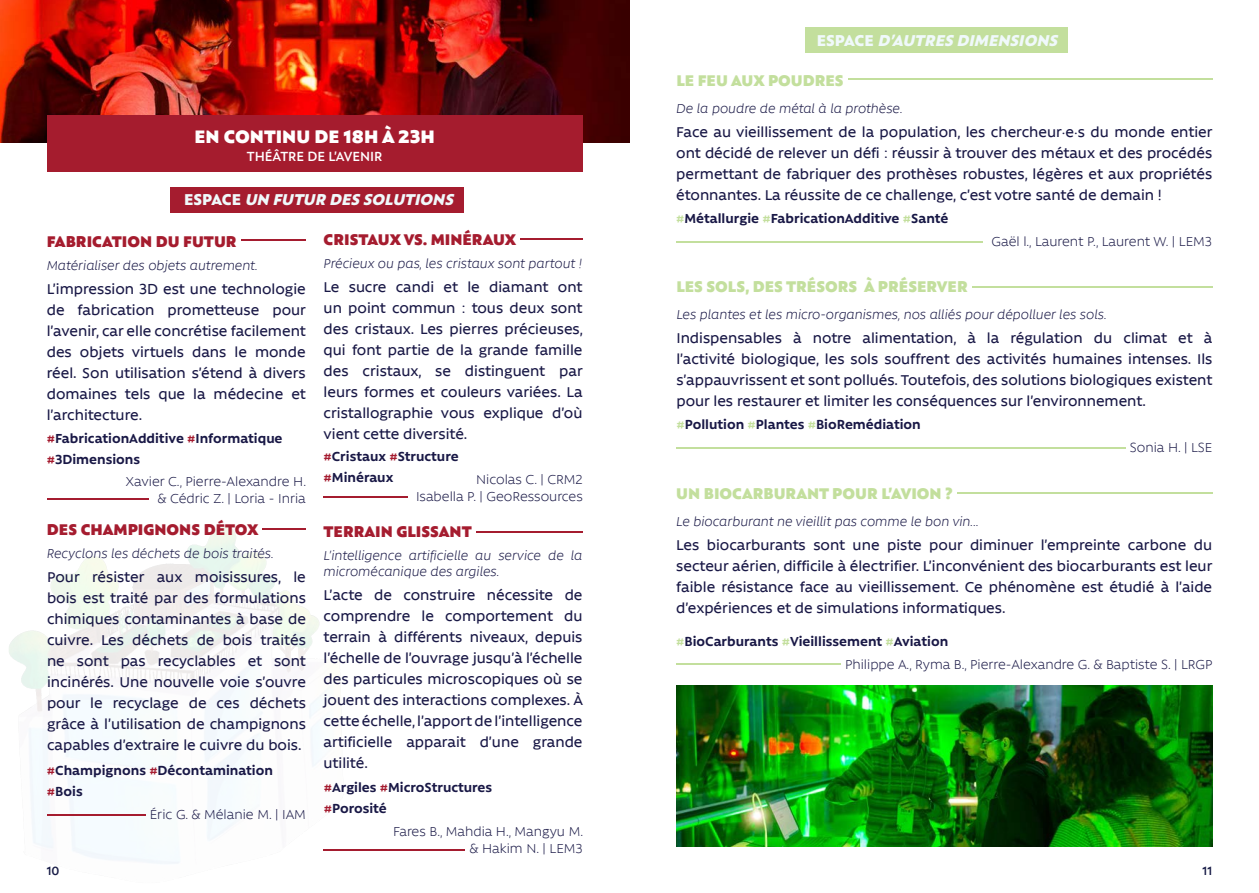
<style>
.page{position:relative;width:1259px;height:893px;background:#fff}
.page>*{position:absolute;margin:0;border:0;box-sizing:border-box;transform-origin:0 0}
.t1{font:900 21px "Rawson";color:#fff}
.t2{font:900 18px "Rawson";color:#c3df9d}
.t3{font:900 18px "Rawson";color:#a51c2f}
.t4{font:italic 900 18px "Rawson";color:#f0f9fb}
.t5{font:900 18px "Rawson";color:#a51c2e}
.t6{font:500 16.5px/21px "Rawson";color:#191846;text-align:justify}
.t7{font:italic 300 15px/16.5px "Rawson";color:#191846}
.t8{font:700 15px "Rawson";color:#191846}
.t9{font:300 15px/16.5px "Rawson";color:#191846;text-align:right}
.t10{font:600 15px "Rawson";color:#fff}
.t11{font:600 13.5px "Rawson";color:#171b46}
.s1{font-style:normal}
.s2{color:#a51c30}
.s3{color:#c3df9d}
.s4{color:#161745}
</style>
<div class="page">
<img style="left:9px;top:496px;width:345px;height:368px">
<img style="left:0;top:0;width:629px;height:142px">
<img style="left:676px;top:686px;width:536px;height:160px">
<hr style="left:47px;top:498px;width:102px;height:2px;background:#a51c30">
<hr style="left:241px;top:239px;width:65px;height:2px;background:#a51c2f">
<hr style="left:520px;top:238px;width:62px;height:2px;background:#a51c2f">
<hr style="left:324px;top:496px;width:84px;height:2px;background:#a51c2f">
<hr style="left:475px;top:531px;width:107px;height:1px;background:#a51c2f">
<hr style="left:324px;top:849px;width:141px;height:1px;background:#a51c2f">
<hr style="left:47px;top:814px;width:99px;height:1px;background:#a51c2f">
<hr style="left:262px;top:528px;width:44px;height:2px;background:#a51c2f">
<hr style="left:957px;top:492px;width:255px;height:2px;background:#c3df9d">
<hr style="left:676px;top:663px;width:165px;height:2px;background:#c3df9d">
<hr style="left:848px;top:79px;width:364px;height:1px;background:#c3df9d">
<hr style="left:676px;top:241px;width:307px;height:2px;background:#c3df9d">
<hr style="left:676px;top:447px;width:449px;height:2px;background:#c3df9d">
<hr style="left:972px;top:286px;width:240px;height:2px;background:#c3df9d">
<div style="left:47px;top:116px;width:536px;height:56px;background:#a51c2e"></div>
<div style="left:170px;top:187px;width:293px;height:26px;background:#a51c2f"></div>
<div style="left:805px;top:28px;width:262px;height:25px;background:#c3df9d"></div>
<p class="t4" style="left:817px;top:29px;width:246px"><span class="s1">E S PA C E</span> D’AUTRES DIMENSIONS</p>
<p class="t1" style="left:195px;top:124px;width:242px">EN CONTINU DE 18H À 23H</p>
<p class="t10" style="left:247px;top:148px;width:137px">THÉÂTRE DE L’AVENIR</p>
<p class="t4" style="left:184px;top:189px;width:275px"><span class="s1">E S PA C E</span> UN FUTUR DES SOLUTIONS</p>
<p class="t3" style="left:324px;top:229px;width:194px">CRISTAUX VS. MINÉRAUX</p>
<p class="t7" style="left:324px;top:256px;width:260px">Précieux ou pas, les cristaux sont partout !</p>
<p class="t5" style="left:47px;top:230px;width:191px">FABRICATION DU FUTUR</p>
<p class="t7" style="left:47px;top:257px;width:212px">Matérialiser des objets autrement.</p>
<p class="t6" style="left:47px;top:278px;width:261px">L’impression 3D est une technologie de fabrication prometteuse pour l’avenir, car elle concrétise facilement des objets virtuels dans le monde réel. Son utilisation s’étend à divers domaines tels que la médecine et l’architecture.</p>
<p class="t8" style="left:47px;top:429px;width:237px"><span class="s2">#</span>FabricationAdditive <span class="s2">#</span>Informatique</p>
<p class="t8" style="left:47px;top:450px;width:95px"><span class="s2">#</span>3Dimensions</p>
<p class="t8" style="left:324px;top:448px;width:137px"><span class="s2">#</span>Cristaux <span class="s2">#</span>Structure</p>
<p class="t8" style="left:324px;top:469px;width:71px"><span class="s2">#</span>Minéraux</p>
<p class="t6" style="left:324px;top:276px;width:261px">Le sucre candi et le diamant ont un point commun : tous deux sont des cristaux. Les pierres précieuses, qui font partie de la grande famille des cristaux, se distinguent par leurs formes et couleurs variées. La cristallographie vous explique d’où vient cette diversité.</p>
<p class="t9" style="left:476px;top:471px;width:108px">Nicolas C. | CRM2</p>
<p class="t9" style="left:416px;top:488px;width:168px">Isabella P. | GeoRessources</p>
<p class="t9" style="left:126px;top:473px;width:182px">Xavier C., Pierre-Alexandre H. &amp; Cédric Z. | Loria - Inria</p>
<p class="t3" style="left:47px;top:519px;width:213px">DES CHAMPIGNONS DÉTOX</p>
<p class="t7" style="left:47px;top:545px;width:229px">Recyclons les déchets de bois traités.</p>
<p class="t6" style="left:47px;top:566px;width:260px">Pour résister aux moisissures, le bois est traité par des formulations chimiques contaminantes à base de cuivre. Les déchets de bois traités ne sont pas recyclables et sont incinérés. Une nouvelle voie s’ouvre pour le recyclage de ces déchets grâce à l’utilisation de champignons capables d’extraire le cuivre du bois.</p>
<p class="t8" style="left:47px;top:761px;width:227px"><span class="s2">#</span>Champignons <span class="s2">#</span>Décontamination</p>
<p class="t8" style="left:47px;top:782px;width:37px"><span class="s2">#</span>Bois</p>
<p class="t9" style="left:150px;top:805px;width:158px">Éric G. &amp; Mélanie M. | IAM</p>
<p class="t3" style="left:323px;top:520px;width:150px">TERRAIN GLISSANT</p>
<p class="t7" style="left:323px;top:547px;width:260px">L’intelligence artificielle au service de la micromécanique des argiles.</p>
<p class="t6" style="left:323px;top:584px;width:261px">L’acte de construire nécessite de comprendre le comportement du terrain à différents niveaux, depuis l’échelle de l’ouvrage jusqu’à l’échelle des particules microscopiques où se jouent des interactions complexes. À cette échelle, l’apport de l’intelligence artificielle apparait d’une grande utilité.</p>
<p class="t8" style="left:324px;top:779px;width:170px"><span class="s2">#</span>Argiles <span class="s2">#</span>MicroStructures</p>
<p class="t8" style="left:324px;top:800px;width:65px"><span class="s2">#</span>Porosité</p>
<p class="t9" style="left:393px;top:823px;width:192px">Fares B., Mahdia H., Mangyu M. &amp; Hakim N. | LEM3</p>
<p class="t2" style="left:676px;top:69px;width:169px">LE FEU AUX POUDRES</p>
<p class="t7" style="left:676px;top:100px;width:228px">De la poudre de métal à la prothèse.</p>
<p class="t6" style="left:676px;top:121px;width:538px">Face au vieillissement de la population, les chercheur·e·s du monde entier ont décidé de relever un défi : réussir à trouver des métaux et des procédés permettant de fabriquer des prothèses robustes, légères et aux propriétés étonnantes. La réussite de ce challenge, c’est votre santé de demain !</p>
<p class="t8" style="left:676px;top:210px;width:274px"><span class="s3">#</span>Métallurgie <span class="s3">#</span>FabricationAdditive <span class="s3">#</span><span class="s4">Santé</span></p>
<p class="t2" style="left:676px;top:276px;width:293px">LES SOLS, DES TRÉSORS À PRÉSERVER</p>
<p class="t9" style="left:991px;top:233px;width:222px">Gaël l., Laurent P., Laurent W. | LEM3</p>
<p class="t7" style="left:676px;top:307px;width:432px">Les plantes et les micro-organismes, nos alliés pour dépolluer les sols.</p>
<p class="t6" style="left:676px;top:327px;width:537px">Indispensables à notre alimentation, à la régulation du climat et à l’activité biologique, les sols souffrent des activités humaines intenses. Ils s’appauvrissent et sont pollués. Toutefois, des solutions biologiques existent pour les restaurer et limiter les conséquences sur l’environnement.</p>
<p class="t9" style="left:1130px;top:439px;width:84px">Sonia H. | LSE</p>
<p class="t8" style="left:676px;top:416px;width:246px"><span class="s3">#</span>Pollution <span class="s3">#</span>Plantes <span class="s3">#</span>BioRemédiation</p>
<p class="t2" style="left:676px;top:482px;width:278px">UN BIOCARBURANT POUR L’AVION ?</p>
<p class="t7" style="left:676px;top:513px;width:304px">Le biocarburant ne vieillit pas comme le bon vin...</p>
<p class="t6" style="left:676px;top:534px;width:538px">Les biocarburants sont une piste pour diminuer l’empreinte carbone du secteur aérien, difficile à électrifier. L’inconvénient des biocarburants est leur faible résistance face au vieillissement. Ce phénomène est étudié à l’aide d’expériences et de simulations informatiques.</p>
<p class="t8" style="left:676px;top:633px;width:273px"><span class="s3">#</span>BioCarburants <span class="s3">#</span>Vieillissement <span class="s3">#</span>Aviation</p>
<p class="t9" style="left:845px;top:656px;width:369px">Philippe A., Ryma B., Pierre-Alexandre G. &amp; Baptiste S. | LRGP</p>
<p class="t11" style="left:47px;top:863px;width:14px">10</p>
<p class="t11" style="left:1202px;top:863px;width:11px">11</p>
</div>
